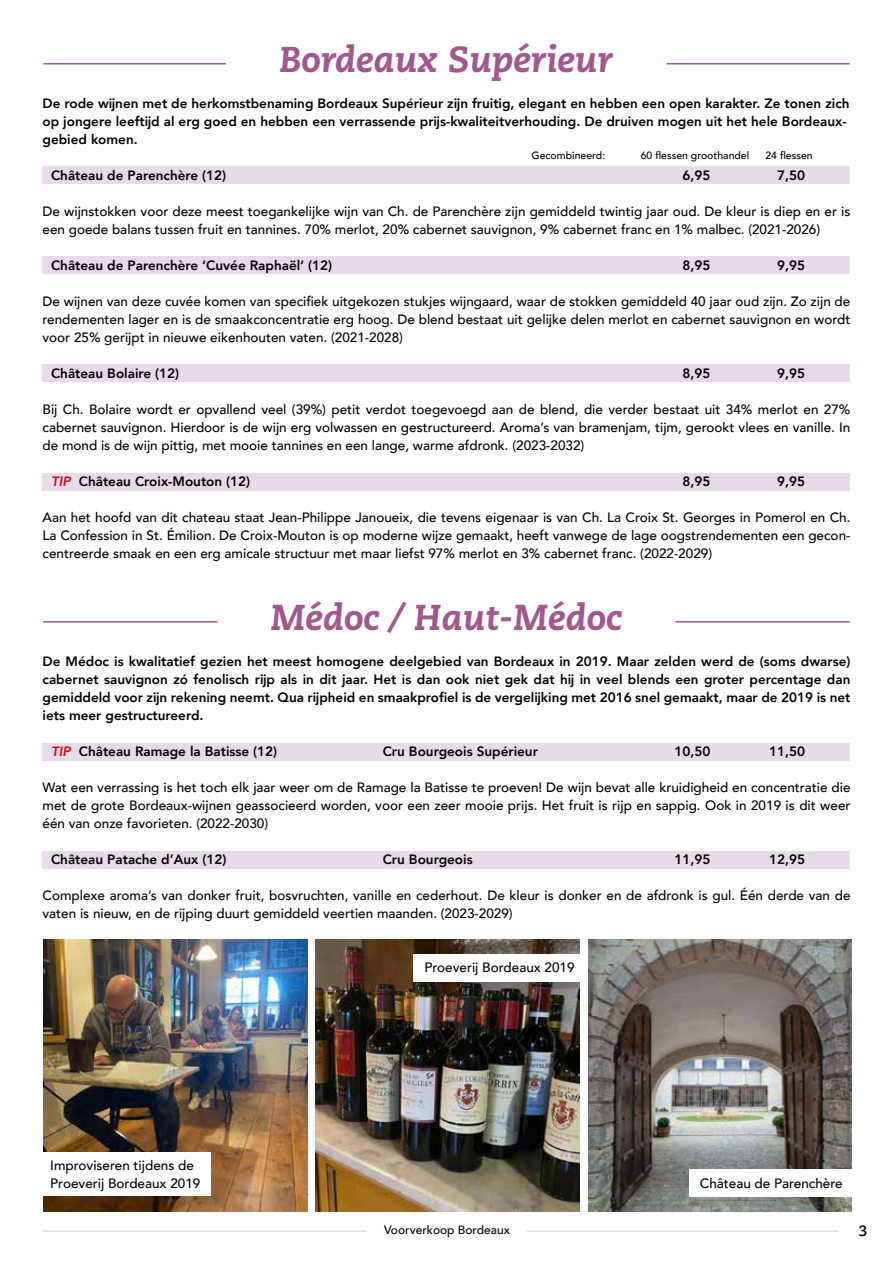
<style>
.page{position:relative;width:893px;height:1263px;background:#fff}
.page>*{position:absolute;margin:0;border:0;box-sizing:border-box;transform-origin:0 0}
.t1{font:italic 800 36px "Caecilia LT Std";color:#a0588e}
.t2{font:700 15px "Caecilia LT Std";color:#000}
.t3{font:500 13.5px/18px "Avenir";color:#000;text-align:justify}
.t4{font:800 13.5px/18px "Avenir";color:#000}
.t5{font:500 12px "Avenir";color:#000}
.t6{font:500 10.5px "Avenir";color:#000}
.s1{font-style:italic;color:#c90c0f}
</style>
<div class="page">
<hr style="left:43px;top:1231px;width:324px;height:1px;background:#d0d0d0">
<hr style="left:526px;top:1231px;width:313px;height:1px;background:#d0d0d0">
<div style="left:43px;top:166px;width:807px;height:18px;background:#e7dae9"></div>
<div style="left:43px;top:256px;width:807px;height:18px;background:#e7dae9"></div>
<div style="left:43px;top:364px;width:807px;height:18px;background:#e7dae9"></div>
<div style="left:43px;top:472px;width:807px;height:18px;background:#e7dae9"></div>
<div style="left:43px;top:743px;width:807px;height:17px;background:#e7dae9"></div>
<div style="left:43px;top:851px;width:807px;height:17px;background:#e7dae9"></div>
<hr style="left:43px;top:63px;width:183px;height:2px;background:#a0588e">
<hr style="left:667px;top:63px;width:183px;height:2px;background:#a0588e">
<hr style="left:43px;top:621px;width:175px;height:2px;background:#a0588e">
<hr style="left:675px;top:621px;width:175px;height:2px;background:#a0588e">
<img style="left:588px;top:940px;width:264px;height:272px">
<img style="left:44px;top:940px;width:264px;height:272px">
<img style="left:315px;top:940px;width:264px;height:272px">
<div style="left:689px;top:1169px;width:168px;height:27px;background:#fff"></div>
<div style="left:43px;top:1153px;width:167px;height:43px;background:#fff"></div>
<div style="left:413px;top:954px;width:167px;height:27px;background:#fff"></div>
<h1 class="t1" style="left:279px;top:38px;width:336px">Bordeaux Supérieur</h1>
<p class="t4" style="left:43px;top:94px;width:809px">De rode wijnen met de herkomstbenaming Bordeaux Supérieur zijn fruitig, elegant en hebben een open karakter. Ze tonen zich op jongere leeftijd al erg goed en hebben een verrassende prijs-kwaliteitverhouding. De druiven mogen uit het hele Bordeaux&shy;gebied komen.</p>
<p class="t6" style="left:531px;top:146px;width:75px">Gecombineerd:</p>
<p class="t6" style="left:641px;top:146px;width:110px">60 flessen groothandel</p>
<p class="t6" style="left:765px;top:146px;width:49px">24 flessen</p>
<p class="t4" style="left:51px;top:166px;width:177px">Château de Parenchère (12)</p>
<p class="t4" style="left:683px;top:166px;width:29px">6,95</p>
<p class="t4" style="left:777px;top:166px;width:29px">7,50</p>
<p class="t3" style="left:43px;top:202px;width:809px">De wijnstokken voor deze meest toegankelijke wijn van Ch. de Parenchère zijn gemiddeld twintig jaar oud. De kleur is diep en er is een goede balans tussen fruit en tannines. 70% merlot, 20% cabernet sauvignon, 9% cabernet franc en 1% malbec. (2021-2026)</p>
<p class="t4" style="left:51px;top:256px;width:283px">Château de Parenchère ‘Cuvée Raphaël‘ (12)</p>
<p class="t4" style="left:683px;top:256px;width:29px">8,95</p>
<p class="t4" style="left:777px;top:256px;width:29px">9,95</p>
<p class="t3" style="left:43px;top:292px;width:809px">De wijnen van deze cuvée komen van specifiek uitgekozen stukjes wijngaard, waar de stokken gemiddeld 40 jaar oud zijn. Zo zijn de rendementen lager en is de smaakconcentratie erg hoog. De blend bestaat uit gelijke delen merlot en cabernet sauvignon en wordt voor 25% gerijpt in nieuwe eikenhouten vaten. (2021-2028)</p>
<p class="t4" style="left:51px;top:364px;width:130px">Château Bolaire (12)</p>
<p class="t4" style="left:683px;top:364px;width:29px">8,95</p>
<p class="t4" style="left:777px;top:364px;width:29px">9,95</p>
<p class="t3" style="left:43px;top:400px;width:809px">Bij Ch. Bolaire wordt er opvallend veel (39%) petit verdot toegevoegd aan de blend, die verder bestaat uit 34% merlot en 27% cabernet sauvignon. Hierdoor is de wijn erg volwassen en gestructureerd. Aroma’s van bramenjam, tijm, gerookt vlees en vanille. In de mond is de wijn pittig, met mooie tannines en een lange, warme afdronk. (2023-2032)</p>
<p class="t4" style="left:51px;top:472px;width:201px"><span class="s1">TIP</span> Château Croix-Mouton (12)</p>
<p class="t4" style="left:683px;top:472px;width:29px">8,95</p>
<p class="t4" style="left:777px;top:472px;width:29px">9,95</p>
<p class="t3" style="left:43px;top:508px;width:809px">Aan het hoofd van dit chateau staat Jean-Philippe Janoueix, die tevens eigenaar is van Ch. La Croix St. Georges in Pomerol en Ch.<br>La Confession in St. Émilion. De Croix-Mouton is op moderne wijze gemaakt, heeft vanwege de lage oogstrendementen een gecon&shy;centreerde smaak en een erg amicale structuur met maar liefst 97% merlot en 3% cabernet franc. (2022-2029)</p>
<h1 class="t1" style="left:271px;top:596px;width:353px">Médoc / Haut-Médoc</h1>
<p class="t4" style="left:43px;top:652px;width:809px;text-align:justify">De Médoc is kwalitatief gezien het meest homogene deelgebied van Bordeaux in 2019. Maar zelden werd de (soms dwarse) cabernet sauvignon zó fenolisch rijp als in dit jaar. Het is dan ook niet gek dat hij in veel blends een groter percentage dan gemiddeld voor zijn rekening neemt. Qua rijpheid en smaakprofiel is de vergelijking met 2016 snel gemaakt, maar de 2019 is net iets meer gestructureerd.</p>
<p class="t4" style="left:51px;top:742px;width:228px"><span class="s1">TIP</span> Château Ramage la Batisse (12)</p>
<p class="t4" style="left:383px;top:742px;width:157px">Cru Bourgeois Supérieur</p>
<p class="t4" style="left:675px;top:742px;width:37px">10,50</p>
<p class="t4" style="left:769px;top:742px;width:37px">11,50</p>
<p class="t3" style="left:43px;top:778px;width:809px">Wat een verrassing is het toch elk jaar weer om de Ramage la Batisse te proeven! De wijn bevat alle kruidigheid en concentratie die met de grote Bordeaux-wijnen geassocieerd worden, voor een zeer mooie prijs. Het fruit is rijp en sappig. Ook in 2019 is dit weer één van onze favorieten. (2022-2030)</p>
<p class="t4" style="left:51px;top:850px;width:177px">Château Patache d’Aux (12)</p>
<p class="t4" style="left:383px;top:850px;width:91px">Cru Bourgeois</p>
<p class="t4" style="left:675px;top:850px;width:37px">11,95</p>
<p class="t4" style="left:769px;top:850px;width:37px">12,95</p>
<p class="t3" style="left:43px;top:886px;width:809px">Complexe aroma’s van donker fruit, bosvruchten, vanille en cederhout. De kleur is donker en de afdronk is gul. Één derde van de vaten is nieuw, en de rijping duurt gemiddeld veertien maanden. (2023-2029)</p>
<p class="t3" style="left:50px;top:1156px;width:152px">Improviseren tijdens de<br>Proeverij Bordeaux 2019</p>
<p class="t3" style="left:424px;top:958px;width:152px">Proeverij Bordeaux 2019</p>
<p class="t3" style="left:700px;top:1174px;width:144px">Château de Parenchère</p>
<p class="t5" style="left:384px;top:1220px;width:127px">Voorverkoop Bordeaux</p>
<p class="t2" style="left:859px;top:1222px;width:10px">3</p>
</div>
